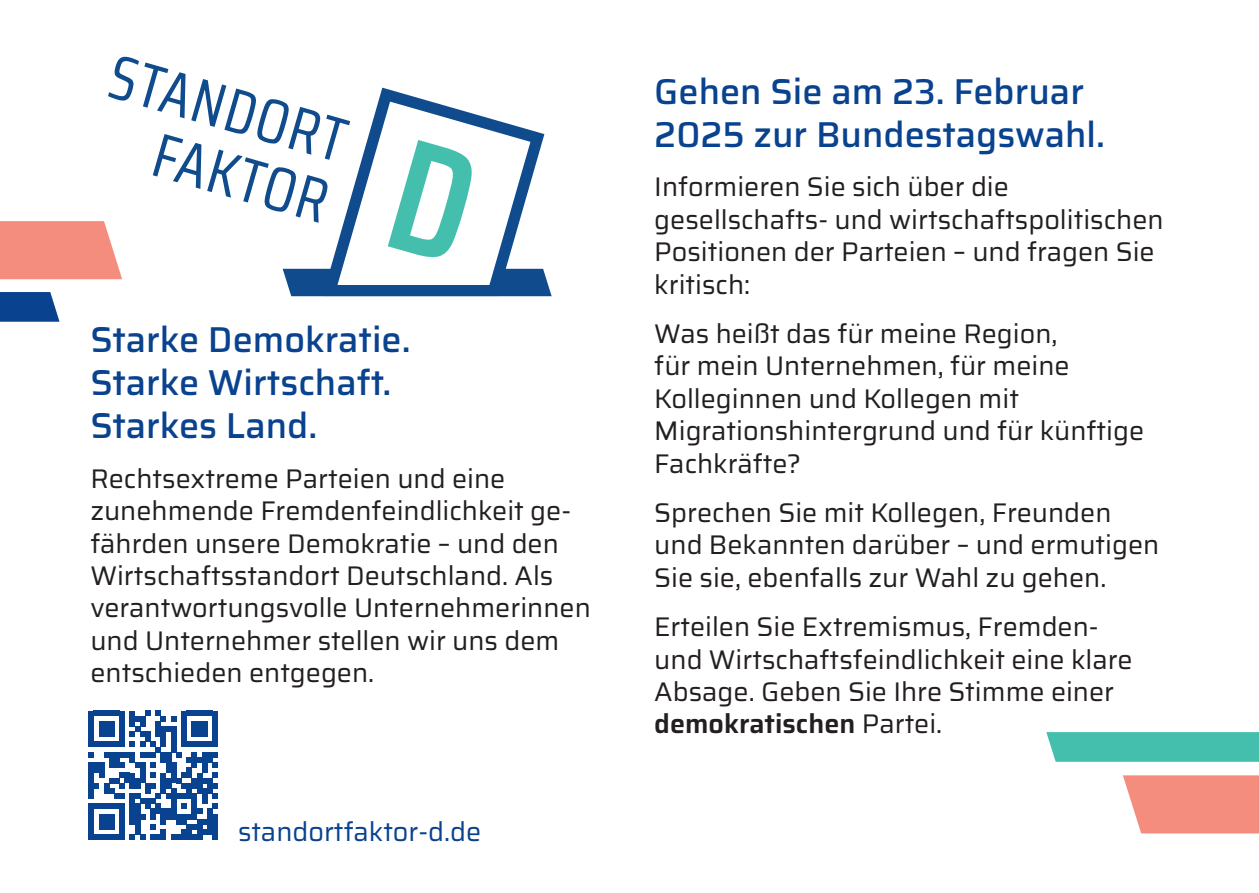
<style>
.page{position:relative;width:1259px;height:893px;background:#fff}
.page>*{position:absolute;margin:0;border:0;box-sizing:border-box;transform-origin:0 0}
.t1{font:500 36px/43.2px "Saira";color:#09428e}
.t2{font:27px/32.4px "Saira";color:#231f20}
.t3{font:27px "Saira";color:#09428e}
.s1{font-weight:600}
</style>
<div class="page">
<svg style="left:89px;top:711px;width:128px;height:129px"></svg>
<div style="left:212px;top:814px;width:5px;height:15px;background:#09428e"></div>
<div style="left:212px;top:829px;width:5px;height:11px;background:#09428e"></div>
<svg style="left:1046px;top:732px;width:213px;height:30px;background:#4bc1af"></svg>
<svg style="left:0;top:292px;width:60px;height:30px;background:#205398"></svg>
<svg style="left:1123px;top:775px;width:136px;height:58px;background:#f49586"></svg>
<svg style="left:0;top:56px;width:283px;height:223px"></svg>
<svg style="left:283px;top:88px;width:268px;height:208px"></svg>
<svg style="left:388px;top:140px;width:84px;height:118px"></svg>
<h1 class="t1" style="left:90px;top:317px;width:322px">Starke Demokratie.<br>Starke Wirtschaft.<br>Starkes Land.</h1>
<p class="t2" style="left:90px;top:462px;width:502px">Rechtsextreme Parteien und eine zunehmende Fremdenfeindlichkeit ge&shy;fährden unsere Demokratie – und den Wirtschaftsstandort Deutschland. Als verantwortungsvolle Unternehmerinnen und Unternehmer stellen wir uns dem entschieden entgegen.</p>
<p class="t3" style="left:238px;top:811px;width:244px">standortfaktor-d.de</p>
<h1 class="t1" style="left:654px;top:69px;width:452px">Gehen Sie am 23. Februar<br>2025 zur Bundestagswahl.</h1>
<p class="t2" style="left:654px;top:170px;width:511px">Informieren Sie sich über die gesellschafts- und wirtschaftspolitischen<br>Positionen der Parteien – und fragen Sie kritisch:</p>
<p class="t2" style="left:654px;top:317px;width:491px">Was heißt das für meine Region,<br>für mein Unternehmen, für meine<br>Kolleginnen und Kollegen mit<br>Migrationshintergrund und für künftige<br>Fachkräfte?</p>
<p class="t2" style="left:654px;top:496px;width:506px">Sprechen Sie mit Kollegen, Freunden und Bekannten darüber – und ermutigen<br>Sie sie, ebenfalls zur Wahl zu gehen.</p>
<p class="t2" style="left:654px;top:610px;width:480px">Erteilen Sie Extremismus, Fremden&shy;und Wirtschaftsfeindlichkeit eine klare Absage. Geben Sie Ihre Stimme einer <span class="s1">demokratischen</span> Partei.</p>
</div>
